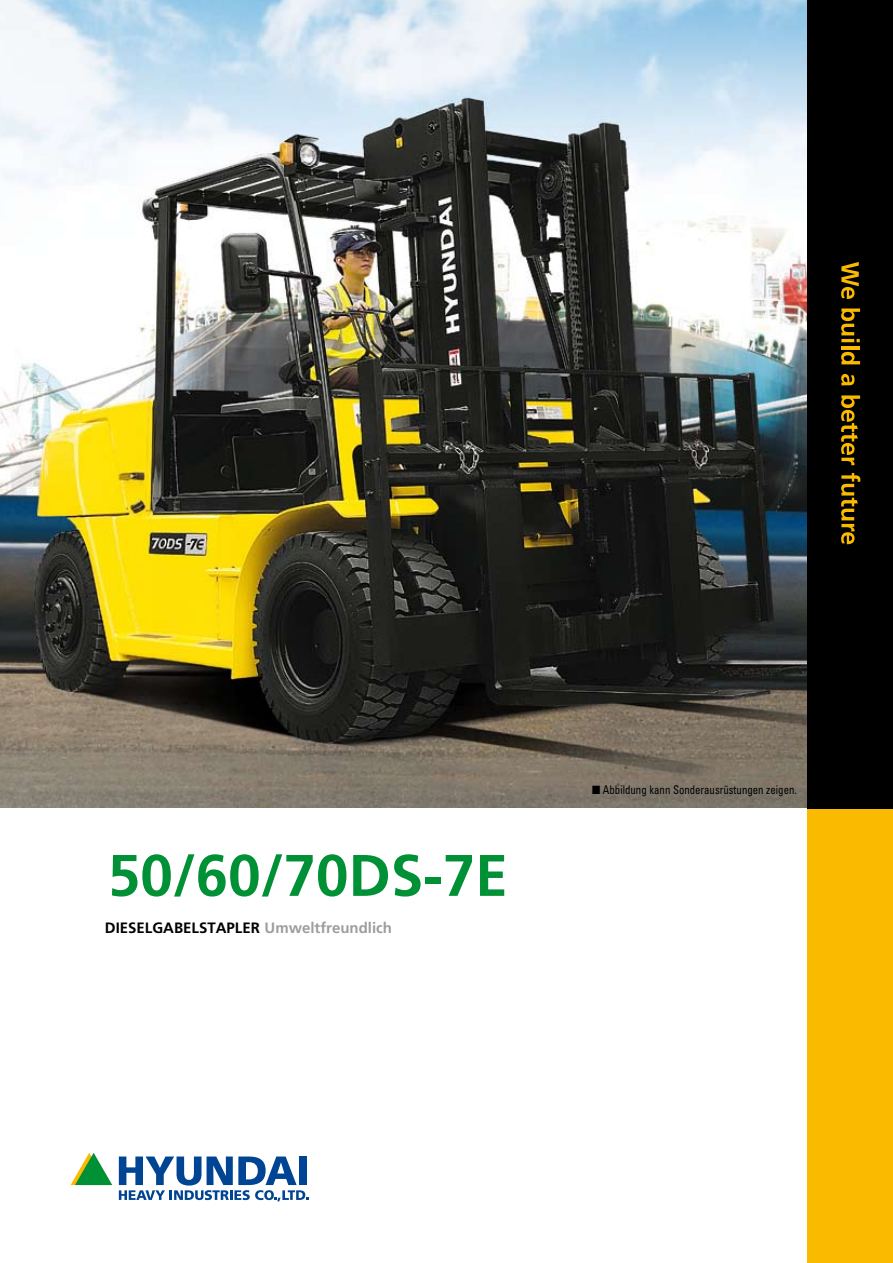
<style>
.page{position:relative;width:893px;height:1263px;background:#fff}
.page>*{position:absolute;margin:0;border:0;box-sizing:border-box;transform-origin:0 0}
.t1{font:700 58.5px "Frutiger";color:#009036}
.t2{font:700 15px "Frutiger LT Std";color:#000}
.t3{font:condensed 12px "Univers LT Std";color:#000;scale:.9 1}
.s1{color:#9c9d9f}
</style>
<div class="page">
<img style="left:0;top:0;width:808px;height:808px">
<div style="left:808px;top:0;width:85px;height:1263px;background:#faba00"></div>
<div style="left:808px;top:0;width:85px;height:808px;background:#000"></div>
<svg style="left:841px;top:262px;width:18px;height:37px"></svg>
<svg style="left:841px;top:308px;width:19px;height:34px"></svg>
<hr style="left:841px;top:346px;width:19px;height:3px;background:#faba00">
<svg style="left:841px;top:352px;width:19px;height:12px"></svg>
<svg style="left:841px;top:374px;width:13px;height:11px"></svg>
<svg style="left:841px;top:395px;width:19px;height:70px"></svg>
<svg style="left:841px;top:473px;width:19px;height:71px"></svg>
<svg style="left:71px;top:1153px;width:41px;height:32px"></svg>
<svg style="left:119px;top:1156px;width:189px;height:45px"></svg>
<h1 class="t1" style="left:108px;top:841px;width:401px">50/60/70DS-7E</h1>
<p class="t2" style="left:105px;top:918px;width:289px">DIESELGABELSTAPLER <span class="s1">Umweltfreundlich</span></p>
<p class="t3" style="left:592px;top:782px;width:229px">■ Abbildung kann Sonderausrüstungen zeigen.</p>
</div>
